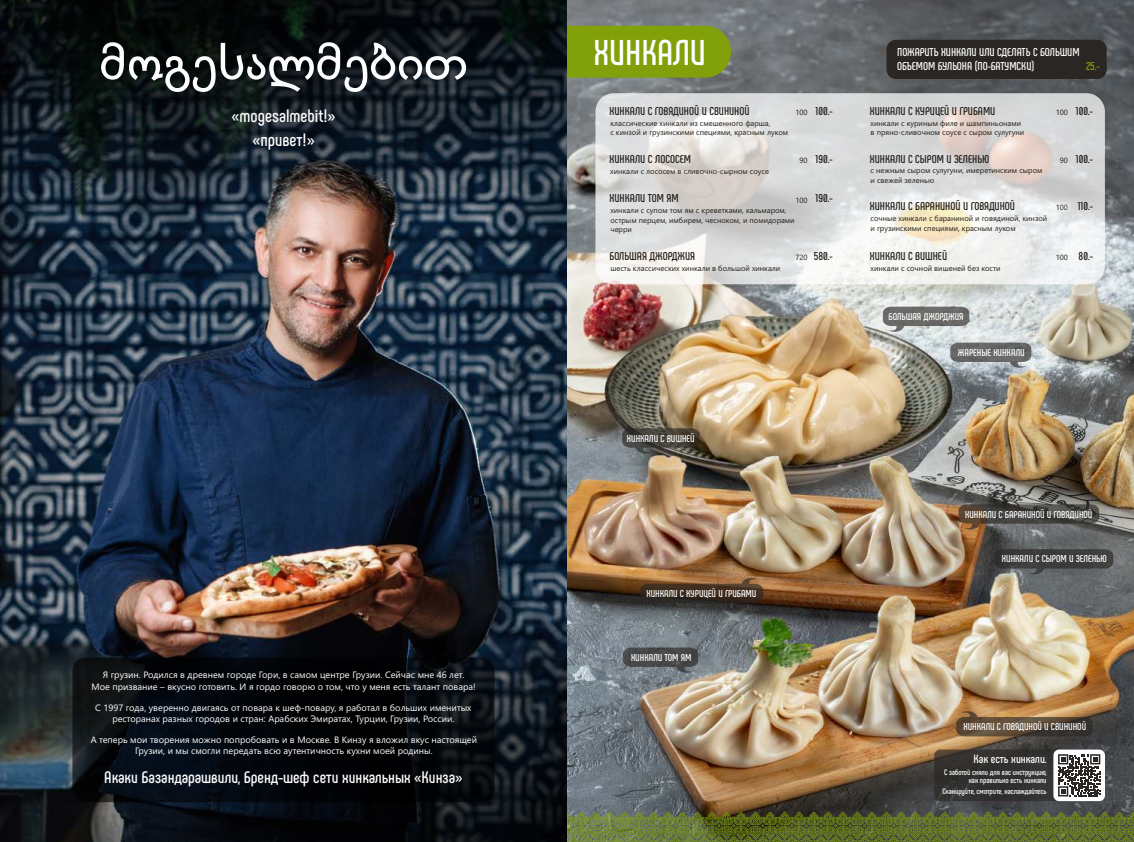
<style>
.page{position:relative;width:1134px;height:842px;background:#fff}
.page>*{position:absolute;margin:0;border:0;box-sizing:border-box;transform-origin:0 0}
.t1{font:700 35.8px "Phenomena";letter-spacing:-.005em;color:#fefefe}
.t2{font:700 18px/23.9px "Phenomena";color:#fefefe;text-align:center}
.t3{font:700 16.7px "Phenomena";color:#fefefe}
.t4{font:700 12px "Phenomena";color:#fefefe}
.t5{font:700 11.4px "Phenomena";color:#211e19}
.t6{font:700 11.4px/13.7px "Phenomena";color:#fefefe}
.t7{font:700 11.4px "Phenomena";color:#82a00a}
.t8{font:700 10px "Phenomena";color:#fefefe}
.t9{font:9.2px/11.3px "Segoe UI";color:#fefefe;text-align:center}
.t10{font:700 8px "Phenomena";color:#fefefe}
.t11{font:7.6px/9.2px "Segoe UI";color:#211e19}
.s1{font-family:"Segoe UI";font-weight:400;font-size:7.6px}
</style>
<div class="page">
<img style="left:0;top:218px;width:567px;height:395px">
<img style="left:0;top:613px;width:567px;height:229px">
<svg style="left:0;top:0;width:567px;height:218px;background:#1b232a"></svg>
<div style="left:72px;top:657px;width:423px;height:145px;background:#000;border-radius:14px;opacity:.6"></div>
<svg style="left:101px;top:42px;width:365px;height:50px"></svg>
<img style="left:567px;top:0;width:567px;height:811px">
<svg style="left:567px;top:811px;width:567px;height:31px;background:#5e6b31"></svg>
<div style="left:567px;top:26px;width:164px;height:52px;background:#82a00a"></div>
<div style="left:595px;top:93px;width:510px;height:191px;background:#fefefe;border-radius:18px;opacity:.75"></div>
<svg style="left:950px;top:343px;width:81px;height:27px;background:#7f8283"></svg>
<svg style="left:640px;top:575px;width:123px;height:28px;background:#5c422b"></svg>
<svg style="left:958px;top:504px;width:141px;height:28px;background:#56504a"></svg>
<svg style="left:623px;top:647px;width:75px;height:28px;background:#575b5e"></svg>
<svg style="left:956px;top:709px;width:137px;height:27px;background:#745c40"></svg>
<svg style="left:994px;top:549px;width:119px;height:28px;background:#4a4b4b"></svg>
<div style="left:886px;top:40px;width:221px;height:39px;background:#292623;border-radius:9px"></div>
<div style="left:934px;top:749px;width:169px;height:52px;background:#32302f;border-radius:6px"></div>
<div style="left:1053px;top:749px;width:52px;height:52px;background:#fefefe;border-radius:6px"></div>
<svg style="left:1058px;top:754px;width:42px;height:42px"></svg>
<svg style="left:622px;top:428px;width:78px;height:28px;background:#4d4943"></svg>
<svg style="left:883px;top:307px;width:86px;height:27px;background:#8b8c8b"></svg>
<h2 class="t2" style="left:232px;top:104px;width:105px">«mogesalmebit!» «привет!»</h2>
<h1 class="t1" style="left:594px;top:31px;width:114px">ХИНКАЛИ</h1>
<h3 class="t6" style="left:897px;top:45px;width:184px">ПОЖАРИТЬ ХИНКАЛИ ИЛИ СДЕЛАТЬ С БОЛЬШИМ<br>ОБЪЕМОМ БУЛЬОНА (ПО-БАТУМСКИ)</h3>
<h3 class="t7" style="left:1086px;top:59px;width:15px">25.-</h3>
<h3 class="t5" style="left:610px;top:104px;width:141px">ХИНКАЛИ С ГОВЯДИНОЙ И СВИНИНОЙ</h3>
<p class="t11" style="left:610px;top:119px;width:179px">классические хинкали из смешенного фарша,<br>с кинзой и грузинскими специями, красным луком</p>
<h3 class="t5" style="left:795px;top:104px;width:39px"><span class="s1">100</span> 100.-</h3>
<h3 class="t5" style="left:870px;top:104px;width:127px">ХИНКАЛИ С КУРИЦЕЙ И ГРИБАМИ</h3>
<p class="t11" style="left:871px;top:119px;width:155px">хинкали с куриным филе и шампиньонами в пряно-сливочном соусе с сыром сулугуни</p>
<h3 class="t5" style="left:1056px;top:104px;width:39px"><span class="s1">100</span> 100.-</h3>
<h3 class="t5" style="left:610px;top:152px;width:83px">ХИНКАЛИ С ЛОСОСЕМ</h3>
<p class="t11" style="left:610px;top:168px;width:160px">хинкали с лососем в сливочно-сырном соусе</p>
<h3 class="t5" style="left:799px;top:152px;width:35px"><span class="s1">90</span> 190.-</h3>
<h3 class="t5" style="left:870px;top:152px;width:121px">ХИНКАЛИ С СЫРОМ И ЗЕЛЕНЬЮ</h3>
<p class="t11" style="left:870px;top:167px;width:173px">с нежным сыром сулугуни, имеретинским сыром и свежей зеленью</p>
<h3 class="t5" style="left:1060px;top:152px;width:35px"><span class="s1">90</span> 100.-</h3>
<h3 class="t5" style="left:610px;top:192px;width:70px">ХИНКАЛИ ТОМ ЯМ</h3>
<p class="t11" style="left:610px;top:207px;width:186px">хинкали с супом том ям с креветками, кальмаром, острым перцем, имбирем, чесноком, и помидорами черри</p>
<h3 class="t5" style="left:795px;top:192px;width:39px"><span class="s1">100</span> 190.-</h3>
<h3 class="t5" style="left:870px;top:199px;width:147px">ХИНКАЛИ С БАРАНИНОЙ И ГОВЯДИНОЙ</h3>
<p class="t11" style="left:870px;top:215px;width:178px">сочные хинкали с бараниной и говядиной, кинзой и грузинскими специями, красным луком</p>
<h3 class="t5" style="left:1056px;top:200px;width:39px"><span class="s1">100</span> 110.-</h3>
<h3 class="t5" style="left:870px;top:249px;width:79px">ХИНКАЛИ С ВИШНЕЙ</h3>
<p class="t11" style="left:871px;top:264px;width:131px">хинкали с сочной вишеней без кости</p>
<h3 class="t5" style="left:610px;top:249px;width:87px">БОЛЬШАЯ ДЖОРДЖИЯ</h3>
<h3 class="t5" style="left:1056px;top:249px;width:39px"><span class="s1">100</span> 80.-</h3>
<p class="t11" style="left:610px;top:264px;width:171px">шесть классических хинкали в большой хинкали</p>
<h3 class="t5" style="left:795px;top:249px;width:39px"><span class="s1">720</span> 580.-</h3>
<h3 class="t8" style="left:888px;top:310px;width:77px">БОЛЬШАЯ ДЖОРДЖИЯ</h3>
<h3 class="t8" style="left:627px;top:432px;width:69px">ХИНКАЛИ С ВИШНЕЙ</h3>
<h3 class="t8" style="left:646px;top:587px;width:111px">ХИНКАЛИ С КУРИЦЕЙ И ГРИБАМИ</h3>
<h3 class="t8" style="left:631px;top:651px;width:62px">ХИНКАЛИ ТОМ ЯМ</h3>
<h3 class="t8" style="left:958px;top:346px;width:68px">ЖАРЕНЫЕ ХИНКАЛИ</h3>
<h3 class="t8" style="left:965px;top:508px;width:129px">ХИНКАЛИ С БАРАНИНОЙ И ГОВЯДИНОЙ</h3>
<h3 class="t8" style="left:1002px;top:553px;width:106px">ХИНКАЛИ С СЫРОМ И ЗЕЛЕНЬЮ</h3>
<p class="t9" style="left:91px;top:670px;width:386px">Я грузин. Родился в древнем городе Гори, в самом центре Грузии. Сейчас мне 46 лет.<br>Мое призвание – вкусно готовить. И я гордо говорю о том, что у меня есть талант повара!</p>
<p class="t9" style="left:95px;top:703px;width:378px">С 1997 года, уверенно двигаясь от повара к шеф-повару, я работал в больших именитых ресторанах разных городов и стран: Арабских Эмиратах, Турции, Грузии, России.</p>
<p class="t9" style="left:91px;top:735px;width:388px">А теперь мои творения можно попробовать и в Москве. В Кинзу я вложил вкус настоящей<br>Грузии, и мы смогли передать всю аутентичность кухни моей родины.</p>
<h3 class="t8" style="left:963px;top:721px;width:124px">ХИНКАЛИ С ГОВЯДИНОЙ И СВИНИНОЙ</h3>
<h3 class="t4" style="left:973px;top:752px;width:75px">Как есть хинкали.</h3>
<p class="t10" style="left:944px;top:767px;width:104px">С заботой сняли для вас инструкцию,</p>
<h3 class="t3" style="left:104px;top:767px;width:360px">Акаки Базандарашвили, Бренд-шеф сети хинкальных «Кинза»</h3>
<p class="t10" style="left:969px;top:776px;width:79px">как правильно есть хинкали</p>
<p class="t10" style="left:942px;top:786px;width:106px">Сканируйте, смотрите, наслаждайтесь</p>
</div>
